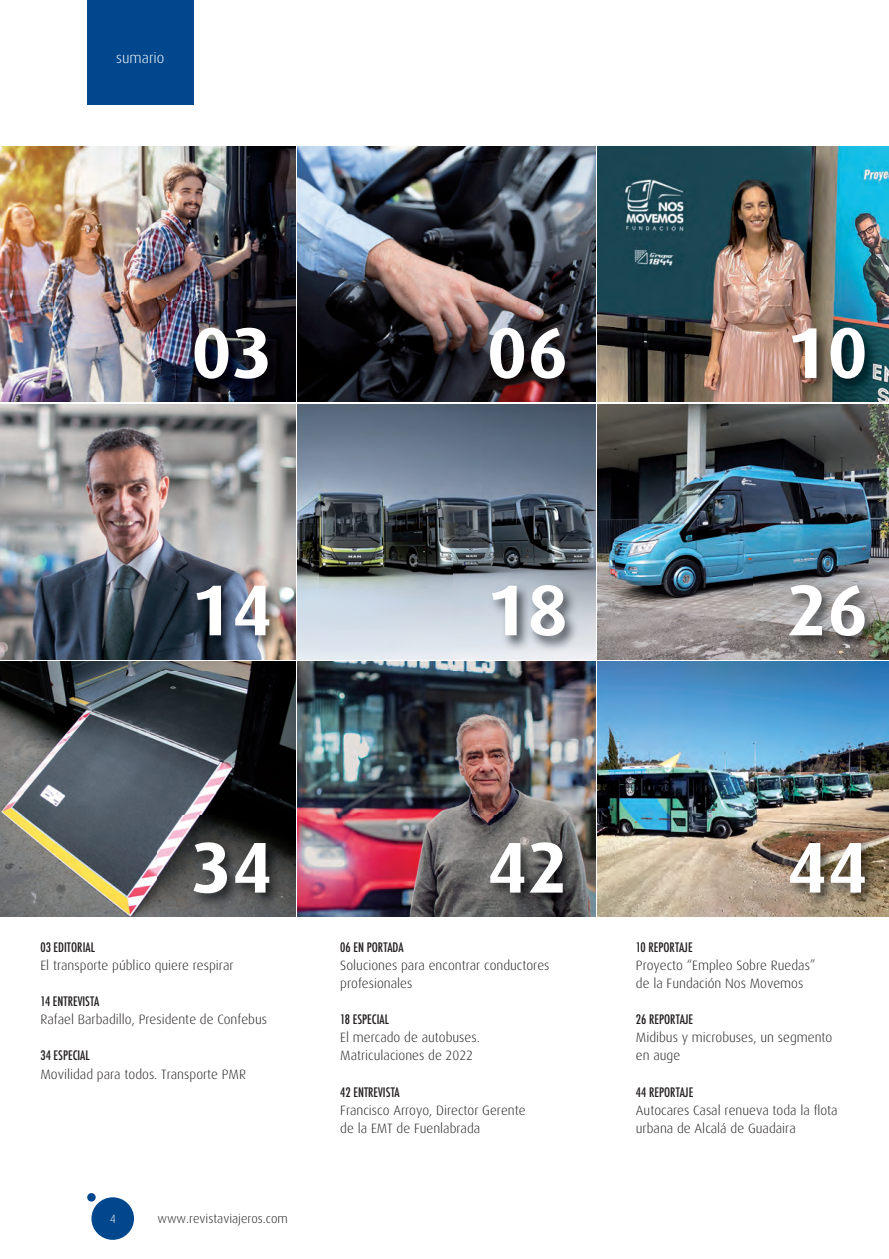
<style>
.page{position:relative;width:889px;height:1259px;background:#fff}
.page>*{position:absolute;margin:0;border:0;box-sizing:border-box;transform-origin:0 0}
.t1{font:700 72px "Dax";color:#fff}
.t2{font:300 15px "Dax";color:#fff}
.t3{font:300 13.5px/18px "Dax";color:#231f20}
.t4{font:500 condensed 12.75px "Futura";color:#231f20}
.t5{font:300 12.75px "Dax";color:#231f20}
.t6{font:300 12px "Dax";color:#fff}
</style>
<div class="page">
<img style="left:298px;top:147px;width:297px;height:255px">
<img style="left:298px;top:404px;width:297px;height:255px">
<img style="left:597px;top:147px;width:292px;height:255px">
<img style="left:0;top:404px;width:296px;height:255px">
<img style="left:0;top:661px;width:296px;height:255px">
<img style="left:0;top:147px;width:296px;height:255px">
<div style="left:91px;top:1197px;width:43px;height:42px;background:#01478d;border-radius:50%"></div>
<div style="left:87px;top:1193px;width:9px;height:8px;background:#01478d;border-radius:50%"></div>
<div style="left:87px;top:0;width:106px;height:104px;background:#01478d"></div>
<img style="left:297px;top:301px;width:1px;height:112px">
<img style="left:298px;top:301px;width:20px;height:101px">
<img style="left:298px;top:404px;width:20px;height:9px">
<img style="left:158px;top:404px;width:138px;height:9px">
<img style="left:158px;top:301px;width:138px;height:101px">
<img style="left:158px;top:558px;width:160px;height:113px">
<img style="left:298px;top:558px;width:20px;height:101px">
<img style="left:158px;top:558px;width:138px;height:101px">
<img style="left:158px;top:661px;width:138px;height:10px">
<img style="left:595px;top:301px;width:1px;height:112px">
<img style="left:453px;top:301px;width:142px;height:101px">
<img style="left:453px;top:404px;width:142px;height:9px">
<img style="left:597px;top:301px;width:17px;height:101px">
<img style="left:158px;top:815px;width:160px;height:102px">
<img style="left:597px;top:404px;width:292px;height:255px">
<img style="left:753px;top:558px;width:136px;height:102px">
<img style="left:597px;top:661px;width:292px;height:255px">
<img style="left:298px;top:661px;width:297px;height:255px">
<img style="left:753px;top:815px;width:136px;height:102px">
<img style="left:453px;top:815px;width:161px;height:102px">
<img style="left:597px;top:815px;width:17px;height:101px">
<img style="left:453px;top:815px;width:142px;height:101px">
<img style="left:753px;top:301px;width:136px;height:112px">
<img style="left:453px;top:558px;width:161px;height:113px">
<img style="left:453px;top:558px;width:142px;height:101px">
<img style="left:597px;top:558px;width:17px;height:101px">
<img style="left:597px;top:661px;width:17px;height:10px">
<img style="left:453px;top:661px;width:142px;height:10px">
<p class="t2" style="left:116px;top:51px;width:50px">sumario</p>
<h1 class="t1" style="left:191px;top:312px;width:83px">03</h1>
<h1 class="t1" style="left:191px;top:570px;width:83px">14</h1>
<h1 class="t1" style="left:487px;top:312px;width:83px">06</h1>
<h1 class="t1" style="left:487px;top:570px;width:83px">18</h1>
<h1 class="t1" style="left:786px;top:312px;width:83px">10</h1>
<h1 class="t1" style="left:786px;top:570px;width:83px">26</h1>
<h1 class="t1" style="left:191px;top:827px;width:83px">34</h1>
<p class="t4" style="left:40px;top:940px;width:56px">03 EDITORIAL</p>
<p class="t3" style="left:40px;top:957px;width:195px">El transporte público quiere respirar</p>
<p class="t4" style="left:40px;top:994px;width:60px">14 ENTREVISTA</p>
<p class="t3" style="left:40px;top:1011px;width:228px">Rafael Barbadillo, Presidente de Confebus</p>
<p class="t4" style="left:40px;top:1048px;width:51px">34 ESPECIAL</p>
<p class="t3" style="left:40px;top:1065px;width:207px">Movilidad para todos. Transporte PMR</p>
<p class="t6" style="left:110px;top:1213px;width:8px">4</p>
<p class="t5" style="left:157px;top:1212px;width:132px">www.revistaviajeros.com</p>
<h1 class="t1" style="left:487px;top:827px;width:83px">42</h1>
<h1 class="t1" style="left:786px;top:827px;width:83px">44</h1>
<p class="t4" style="left:340px;top:940px;width:65px">06 EN PORTADA</p>
<p class="t3" style="left:340px;top:957px;width:211px">Soluciones para encontrar conductores profesionales</p>
<p class="t4" style="left:340px;top:1012px;width:50px">18 ESPECIAL</p>
<p class="t3" style="left:340px;top:1029px;width:141px">El mercado de autobuses.<br>Matriculaciones de 2022</p>
<p class="t4" style="left:340px;top:1084px;width:61px">42 ENTREVISTA</p>
<p class="t3" style="left:340px;top:1101px;width:187px">Francisco Arroyo, Director Gerente de la EMT de Fuenlabrada</p>
<p class="t4" style="left:636px;top:940px;width:58px">10 REPORTAJE</p>
<p class="t3" style="left:636px;top:957px;width:181px">Proyecto “Empleo Sobre Ruedas” de la Fundación Nos Movemos</p>
<p class="t4" style="left:636px;top:1012px;width:59px">26 REPORTAJE</p>
<p class="t3" style="left:636px;top:1029px;width:198px">Midibus y microbuses, un segmento en auge</p>
<p class="t4" style="left:636px;top:1084px;width:59px">44 REPORTAJE</p>
<p class="t3" style="left:636px;top:1101px;width:203px">Autocares Casal renueva toda la flota urbana de Alcalá de Guadaira</p>
</div>
